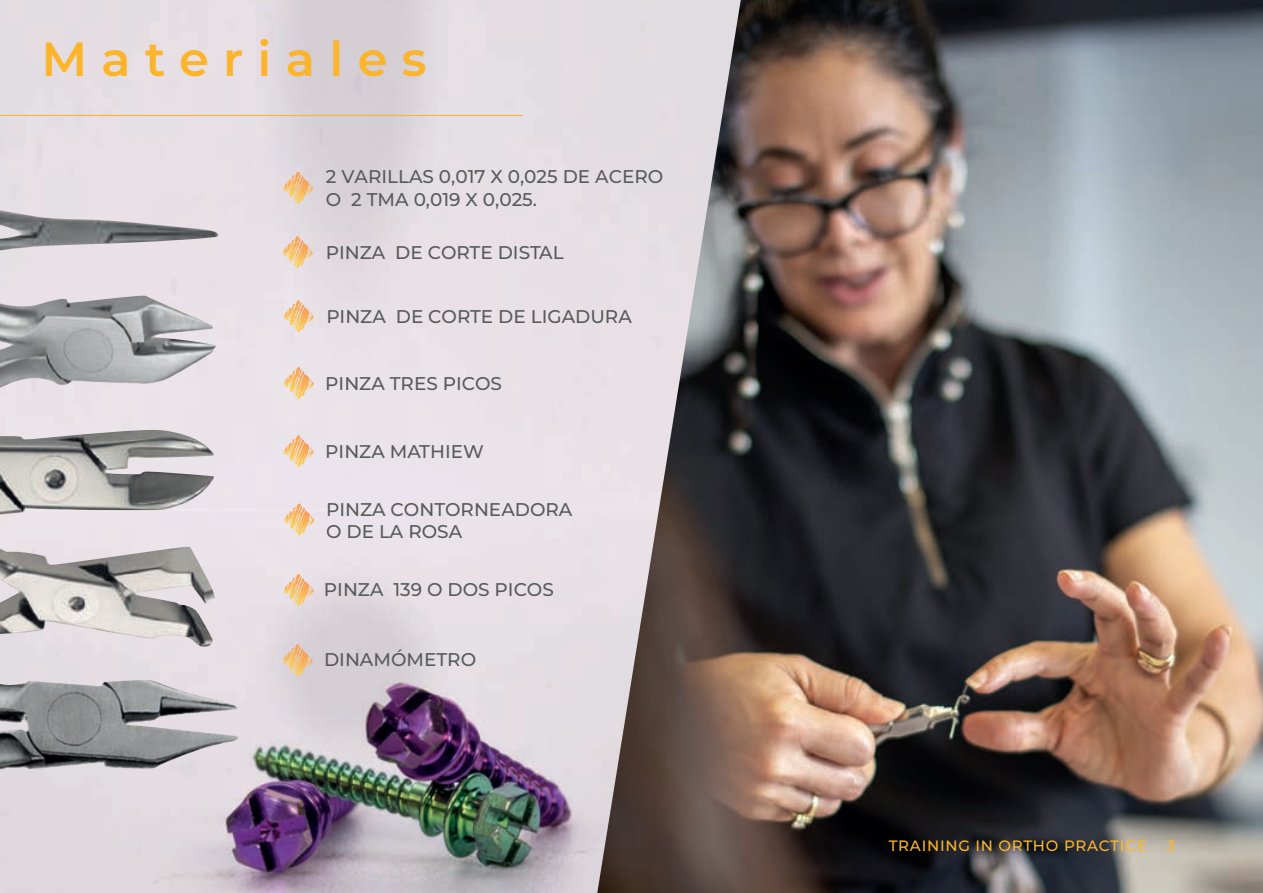
<style>
.page{position:relative;width:1263px;height:893px;background:#fff}
.page>*{position:absolute;margin:0;border:0;box-sizing:border-box;transform-origin:0 0}
.t1{font:600 48px "Montserrat";letter-spacing:.3em;color:#fcb42b}
.t2{font:500 18.45px/22px "Montserrat";color:#585b5b}
.t3{font:500 15px "Montserrat";letter-spacing:.05em;color:#fcb52d}
</style>
<div class="page">
<img style="left:0;top:510px;width:597px;height:383px">
<img style="left:597px;top:0;width:666px;height:893px">
<hr style="left:0;top:115px;width:523px;height:1px;background:#fcb52d">
<img style="left:0;top:680px;width:240px;height:90px">
<img style="left:0;top:547px;width:215px;height:100px">
<img style="left:0;top:430px;width:215px;height:84px">
<img style="left:0;top:296px;width:216px;height:92px">
<img style="left:0;top:210px;width:218px;height:40px">
<svg style="left:283px;top:172px;width:31px;height:33px"></svg>
<svg style="left:282px;top:237px;width:31px;height:32px"></svg>
<svg style="left:283px;top:301px;width:32px;height:33px"></svg>
<svg style="left:284px;top:367px;width:31px;height:33px"></svg>
<svg style="left:283px;top:436px;width:32px;height:33px"></svg>
<svg style="left:284px;top:504px;width:31px;height:33px"></svg>
<svg style="left:283px;top:574px;width:32px;height:33px"></svg>
<svg style="left:282px;top:645px;width:32px;height:33px"></svg>
<h1 class="t1" style="left:41px;top:25px;width:387px">Materiales</h1>
<p class="t2" style="left:326px;top:165px;width:339px">2 VARILLAS 0,017 X 0,025 DE ACERO<br>O 2 TMA 0,019 X 0,025.</p>
<p class="t2" style="left:326px;top:241px;width:239px">PINZA DE CORTE DISTAL</p>
<p class="t2" style="left:326px;top:305px;width:307px">PINZA DE CORTE DE LIGADURA</p>
<p class="t2" style="left:325px;top:372px;width:178px">PINZA TRES PICOS</p>
<p class="t2" style="left:325px;top:440px;width:160px">PINZA MATHIEW</p>
<p class="t2" style="left:326px;top:498px;width:248px">PINZA CONTORNEADORA<br>O DE LA ROSA</p>
<p class="t2" style="left:324px;top:578px;width:231px">PINZA 139 O DOS PICOS</p>
<p class="t2" style="left:324px;top:648px;width:154px">DINAMÓMETRO</p>
<p class="t3" style="left:889px;top:835px;width:260px">TRAINING IN ORTHO PRACTICE</p>
<p class="t3" style="left:1167px;top:835px;width:10px">3</p>
</div>
